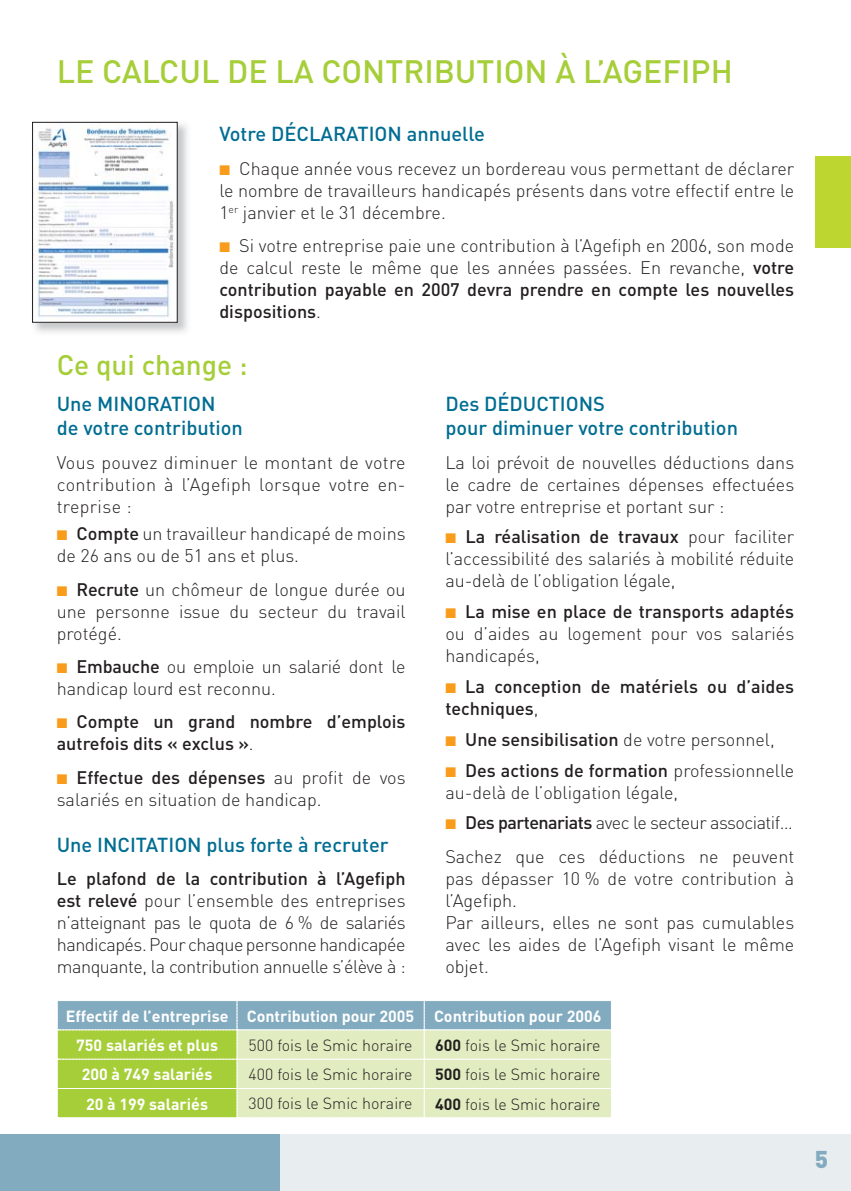
<style>
.page{position:relative;width:851px;height:1191px;background:#fff}
.page>*{position:absolute;margin:0;border:0;box-sizing:border-box;transform-origin:0 0}
.t1{font:500 32px "DIN";color:#a6ce38}
.t2{font:500 28px "DIN";color:#a6ce38}
.t3{font:900 24px "DIN";color:#82abc0}
.t4{font:500 20px/24px "DIN";color:#006d92}
.t5{font:300 18px/22px "DIN";color:#231f20;text-align:justify}
.t6{font:500 18px/22px "DIN";color:#231f20}
.t7{font:300 16px "DIN";color:#231f20}
.t8{font:700 16px/29.4px "DIN";color:#fff}
.s1{color:#f99c1c}
.s2{font-weight:500}
.s3{font-weight:300}
.s4{font-weight:700}
</style>
<div class="page">
<div style="left:814px;top:157px;width:36px;height:91px;background:#bed630"></div>
<div style="left:0;top:1134px;width:850px;height:57px;background:#e8edf0"></div>
<div style="left:0;top:1134px;width:280px;height:57px;background:#82abc0"></div>
<img style="left:34px;top:124px;width:140px;height:197px">
<div style="left:32px;top:122px;width:146px;height:201px;border:1px solid #231f20"></div>
<svg style="left:57px;top:1001px;width:554px;height:117px;background:#bdd6a3"></svg>
<h1 class="t1" style="left:57px;top:58px;width:677px">LE CALCUL DE LA CONTRIBUTION À L’AGEFIPH</h1>
<p class="t4" style="left:219px;top:123px;width:267px">Votre DÉCLARATION annuelle</p>
<p class="t5" style="left:219px;top:159px;width:576px"><span class="s1">■</span> Chaque année vous recevez un bordereau vous permettant de déclarer le nombre de travailleurs handicapés présents dans votre effectif entre le 1<sup>er</sup> janvier et le 31 décembre.</p>
<p class="t5" style="left:219px;top:236px;width:576px"><span class="s1">■</span> Si votre entreprise paie une contribution à l’Agefiph en 2006, son mode de calcul reste le même que les années passées. En revanche, <span class="s2">votre contribution payable en 2007 devra prendre en compte les nouvelles dispositions</span>.</p>
<h2 class="t2" style="left:57px;top:352px;width:192px">Ce qui change :</h2>
<p class="t4" style="left:445px;top:393px;width:294px">Des DÉDUCTIONS<br>pour diminuer votre contribution</p>
<p class="t5" style="left:445px;top:453px;width:350px">La loi prévoit de nouvelles déductions dans le cadre de certaines dépenses effectuées par votre entreprise et portant sur :</p>
<p class="t5" style="left:445px;top:528px;width:350px"><span class="s1">■</span> <span class="s2">La réalisation de travaux</span> pour faciliter l’accessibilité des salariés à mobilité réduite au-delà de l’obligation légale,</p>
<p class="t5" style="left:445px;top:602px;width:350px"><span class="s1">■</span> <span class="s2">La mise en place de transports adaptés </span>ou d’aides au logement pour vos salariés handicapés,</p>
<p class="t6" style="left:445px;top:676px;width:350px"><span class="s1">■</span> La conception de matériels ou d’aides techniques<span class="s3">,</span></p>
<p class="t6" style="left:445px;top:729px;width:331px"><span class="s1">■</span> Une sensibilisation <span class="s3">de votre personnel,</span></p>
<p class="t5" style="left:445px;top:761px;width:350px"><span class="s1">■</span> <span class="s2">Des actions de formation</span> professionnelle au-delà de l’obligation légale,</p>
<p class="t5" style="left:445px;top:808px;width:350px;line-height:33.4px"><span class="s1">■</span> <span class="s2">Des partenariats</span> avec le secteur associatif…<br>Sachez que ces déductions ne peuvent</p>
<p class="t5" style="left:445px;top:869px;width:350px;text-align:left">pas dépasser 10 % de votre contribution à l’Agefiph.<br>Par ailleurs, elles ne sont pas cumulables avec les aides de l’Agefiph visant le même objet.</p>
<p class="t8" style="left:76px;top:1002px;width:526px;text-indent:-10px">Effectif de l’entreprise Contribution pour 2005 Contribution pour 2006<br>750 salariés et plus</p>
<p class="t4" style="left:57px;top:393px;width:188px">Une MINORATION<br>de votre contribution</p>
<p class="t5" style="left:57px;top:453px;width:350px">Vous pouvez diminuer le montant de votre contribution à l’Agefiph lorsque votre en&shy;treprise :</p>
<p class="t5" style="left:57px;top:525px;width:350px"><span class="s1">■</span> <span class="s2">Compte</span> un travailleur handicapé de moins de 26 ans ou de 51 ans et plus.</p>
<p class="t5" style="left:57px;top:580px;width:350px"><span class="s1">■</span> <span class="s2">Recrute</span> un chômeur de longue durée ou une personne issue du secteur du travail protégé.</p>
<p class="t5" style="left:57px;top:657px;width:350px"><span class="s1">■</span> <span class="s2">Embauche</span> ou emploie un salarié dont le handicap lourd est reconnu.</p>
<p class="t6" style="left:57px;top:712px;width:350px"><span class="s1">■</span> Compte un grand nombre d’emplois autrefois dits « exclus »<span class="s3">.</span></p>
<p class="t5" style="left:57px;top:768px;width:350px"><span class="s1">■</span> <span class="s2">Effectue des dépenses</span> au profit de vos salariés en situation de handicap.</p>
<p class="t4" style="left:57px;top:833px;width:333px">Une INCITATION plus forte à recruter</p>
<p class="t5" style="left:57px;top:869px;width:350px"><span class="s2">Le plafond de la contribution à l’Agefiph est relevé</span> pour l’ensemble des entreprises n’atteignant pas le quota de 6 % de salariés handicapés. Pour chaque personne handicapée manquante, la contribution annuelle s’élève à :</p>
<p class="t7" style="left:248px;top:1038px;width:165px">500 fois le Smic horaire</p>
<p class="t7" style="left:435px;top:1038px;width:167px"><span class="s4">600</span> fois le Smic horaire</p>
<p class="t8" style="left:82px;top:1061px;width:132px">200 à 749 salariés</p>
<p class="t7" style="left:248px;top:1067px;width:165px">400 fois le Smic horaire</p>
<p class="t7" style="left:435px;top:1067px;width:167px"><span class="s4">500</span> fois le Smic horaire</p>
<p class="t8" style="left:86px;top:1090px;width:123px">20 à 199 salariés</p>
<p class="t7" style="left:248px;top:1096px;width:165px">300 fois le Smic horaire</p>
<p class="t7" style="left:435px;top:1097px;width:167px"><span class="s4">400</span> fois le Smic horaire</p>
<h3 class="t3" style="left:814px;top:1148px;width:15px">5</h3>
</div>
